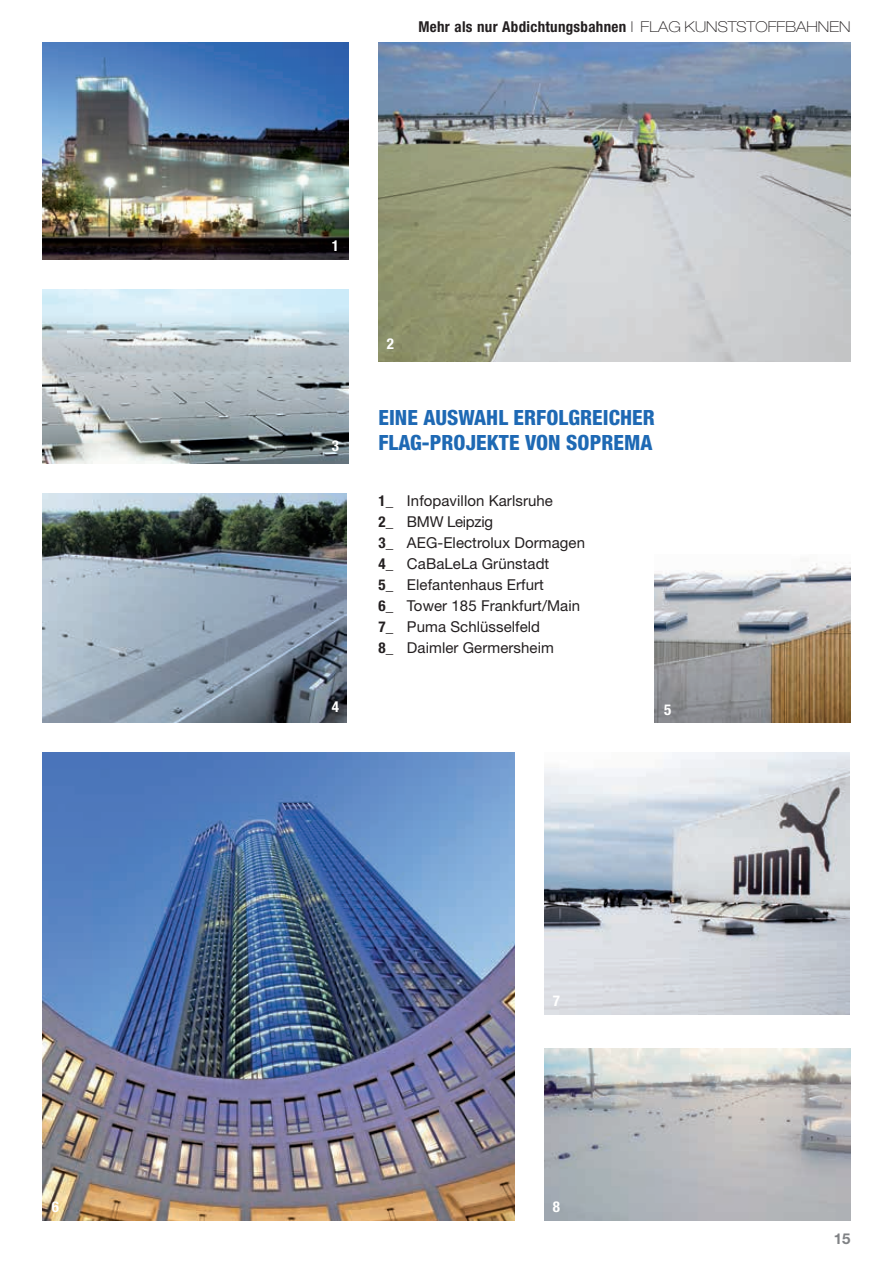
<style>
.page{position:relative;width:893px;height:1263px;background:#fff}
.page>*{position:absolute;margin:0;border:0;box-sizing:border-box;transform-origin:0 0}
.t1{font:800 condensed 21px/25.5px "Helvetica Neue LT Std";letter-spacing:.005em;color:#1e69b4}
.t2{font:15px/21px "Helvetica Neue LT Std";letter-spacing:.005em;color:#231f20}
.t3{font:700 condensed 15px "Helvetica Neue LT Std";letter-spacing:.02em;color:#231f20}
.t4{font:700 condensed 15px "Helvetica Neue LT Std";color:#fff}
.t5{font:700 15px "Helvetica Neue LT Std";color:#808285}
.s1{font-weight:100;font-stretch:expanded}
.s2{font-weight:700;font-stretch:condensed}
.s3{font-weight:300;font-stretch:condensed}
</style>
<div class="page">
<img style="left:655px;top:563px;width:195px;height:160px">
<img style="left:43px;top:289px;width:306px;height:174px">
<img style="left:43px;top:493px;width:304px;height:230px">
<img style="left:544px;top:753px;width:306px;height:261px">
<img style="left:43px;top:753px;width:471px;height:467px">
<img style="left:544px;top:1049px;width:306px;height:171px">
<img style="left:378px;top:43px;width:472px;height:319px">
<img style="left:43px;top:43px;width:306px;height:216px">
<p class="t3" style="left:418px;top:18px;width:433px">Mehr als nur Abdichtungsbahnen <span class="s1">l FLAG KUNSTSTOFFBAHNEN</span></p>
<p class="t4" style="left:332px;top:237px;width:9px">1</p>
<p class="t4" style="left:332px;top:436px;width:9px">3</p>
<p class="t4" style="left:332px;top:698px;width:9px">4</p>
<p class="t4" style="left:387px;top:334px;width:9px">2</p>
<h1 class="t1" style="left:378px;top:404px;width:278px">EINE AUSWAHL ERFOLGREICHER<br>FLAG-PROJEKTE VON SOPREMA</h1>
<p class="t2" style="left:378px;top:490px;width:208px"><span class="s2">1</span><span class="s3">_</span> Infopavillon Karlsruhe<br><span class="s2">2</span><span class="s3">_</span> BMW Leipzig<br><span class="s2">3</span><span class="s3">_</span> AEG-Electrolux Dormagen<br><span class="s2">4</span><span class="s3">_</span> CaBaLeLa Grünstadt<br><span class="s2">5</span><span class="s3">_</span> Elefantenhaus Erfurt<br><span class="s2">6</span><span class="s3">_</span> Tower 185 Frankfurt/Main<br><span class="s2">7</span><span class="s3">_</span> Puma Schlüsselfeld<br><span class="s2">8</span><span class="s3">_</span> Daimler Germersheim</p>
<p class="t4" style="left:664px;top:700px;width:9px">5</p>
<p class="t4" style="left:553px;top:991px;width:9px">7</p>
<p class="t4" style="left:52px;top:1197px;width:9px">6</p>
<p class="t4" style="left:553px;top:1197px;width:9px">8</p>
<p class="t5" style="left:834px;top:1229px;width:18px">15</p>
</div>
